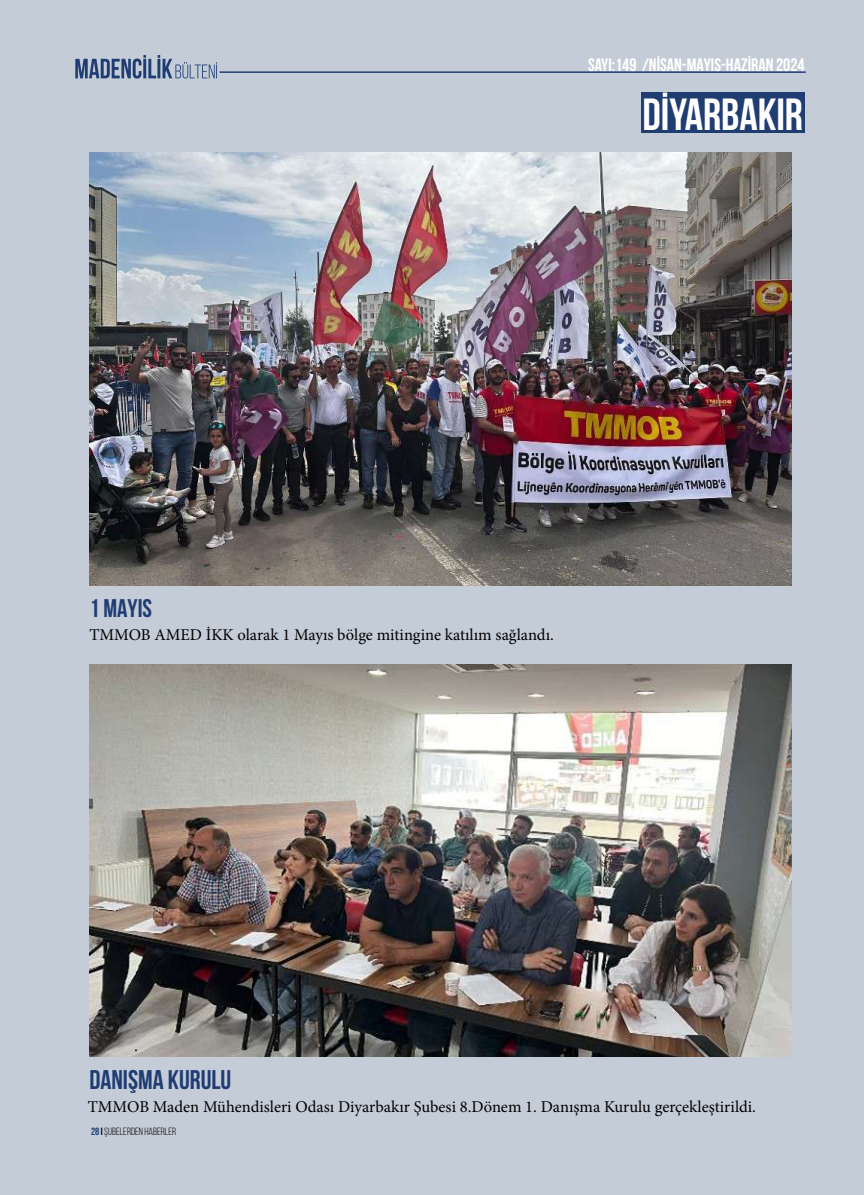
<style>
.page{position:relative;width:864px;height:1195px;background:#fff}
.page>*{position:absolute;margin:0;border:0;box-sizing:border-box;transform-origin:0 0}
.t1{font:700 45px "Bebas Neue";color:#fff}
.t2{font:700 27px "Bebas Neue";color:#1f3d72}
.t3{font:700 25.5px "Bebas Neue";color:#1f3d72}
.t4{font:700 18px "Bebas Neue";color:#fff}
.t5{font:16.5px "Minion Pro";color:#000}
.t6{font:10.5px "Bebas Neue";color:#000}
.s1{font-weight:700;color:#1f3d71}
.s2{font-weight:700}
</style>
<div class="page">
<div style="left:0;top:0;width:863px;height:1195px;background:#c4ccd8"></div>
<svg style="left:75px;top:55px;width:142px;height:24px"></svg>
<hr style="left:219px;top:71px;width:586px;height:2px;background:#1f3d71">
<div style="left:640px;top:92px;width:164px;height:41px;background:#1f3d70"></div>
<img style="left:89px;top:153px;width:702px;height:433px">
<img style="left:89px;top:664px;width:702px;height:393px">
<p class="t4" style="left:587px;top:55px;width:218px">sayı:149 /NİSAN-MAYIS-HAZİRAN 2024</p>
<h1 class="t1" style="left:642px;top:89px;width:162px">DİYARBAKIR</h1>
<h3 class="t3" style="left:89px;top:594px;width:64px">1 MAYIS</h3>
<p class="t5" style="left:89px;top:623px;width:465px">TMMOB AMED İKK olarak 1 Mayıs bölge mitingine katılım sağlandı.</p>
<h2 class="t2" style="left:89px;top:1065px;width:143px">DANIŞMA KURULU</h2>
<p class="t5" style="left:88px;top:1096px;width:669px">TMMOB Maden Mühendisleri Odası Diyarbakır Şubesi 8.Dönem 1. Danışma Kurulu gerçekleştirildi.</p>
<p class="t6" style="left:91px;top:1126px;width:86px"><span class="s1">28</span><span class="s2">I</span> ŞUBELERDEN HABERLER</p>
</div>
